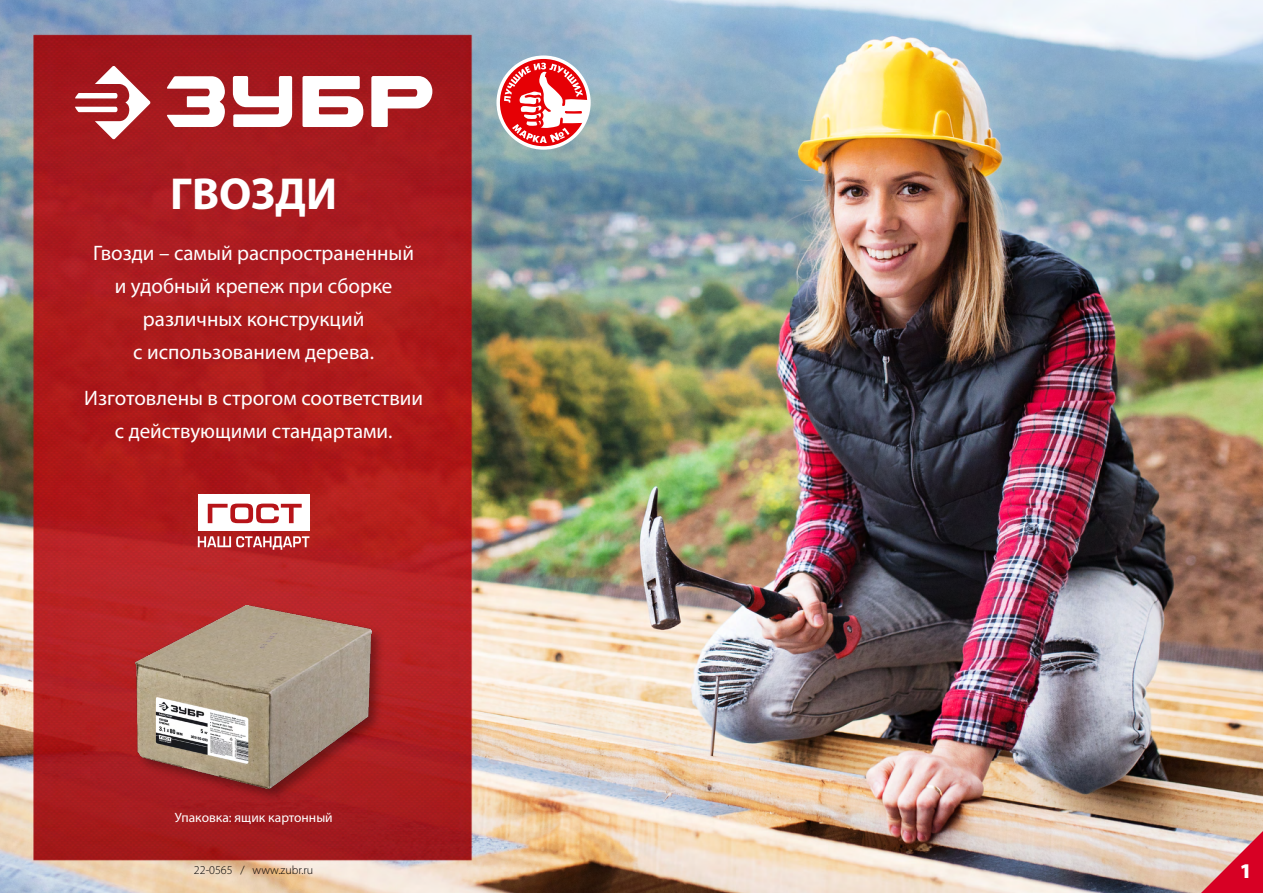
<style>
.page{position:relative;width:1263px;height:893px;background:#fff}
.page>*{position:absolute;margin:0;border:0;box-sizing:border-box;transform-origin:0 0}
.t1{font:700 45px "Myriad Pro";color:#fff}
.t2{font:21px/33px "Myriad Pro";color:#fff;text-align:center}
.t3{font:900 21px "Myriad Pro";color:#fff}
.t4{font:13.5px "Myriad Pro";color:#fff}
.t5{font:300 12px "Myriad Pro";color:#000}
</style>
<div class="page">
<img style="left:0;top:0;width:1263px;height:893px">
<svg style="left:1201px;top:831px;width:62px;height:62px;background:#dc6974"></svg>
<svg style="left:75px;top:66px;width:76px;height:73px"></svg>
<svg style="left:166px;top:76px;width:266px;height:51px"></svg>
<svg style="left:496px;top:55px;width:95px;height:95px"></svg>
<div style="left:500px;top:59px;width:87px;height:87px;background:#e60005;border-radius:50%"></div>
<svg style="left:504px;top:63px;width:85px;height:80px"></svg>
<div style="left:133px;top:603px;width:254px;height:200px;background:#000;opacity:.35"></div>
<img style="left:136px;top:606px;width:235px;height:183px">
<svg style="left:198px;top:536px;width:111px;height:14px"></svg>
<div style="left:198px;top:494px;width:111px;height:36px;background:#fff"></div>
<svg style="left:208px;top:504px;width:94px;height:19px"></svg>
<h1 class="t1" style="left:170px;top:164px;width:169px">ГВОЗДИ</h1>
<p class="t2" style="left:93px;top:236px;width:323px">Гвозди – самый распространенный и удобный крепеж при сборке различных конструкций<br>с использованием дерева.</p>
<p class="t2" style="left:84px;top:381px;width:340px">Изготовлены в строгом соответствии с действующими стандартами.</p>
<p class="t4" style="left:175px;top:809px;width:160px">Упаковка: ящик картонный</p>
<p class="t5" style="left:194px;top:862px;width:121px">22-0565 / www.zubr.ru</p>
<p class="t3" style="left:1240px;top:856px;width:14px">1</p>
</div>
